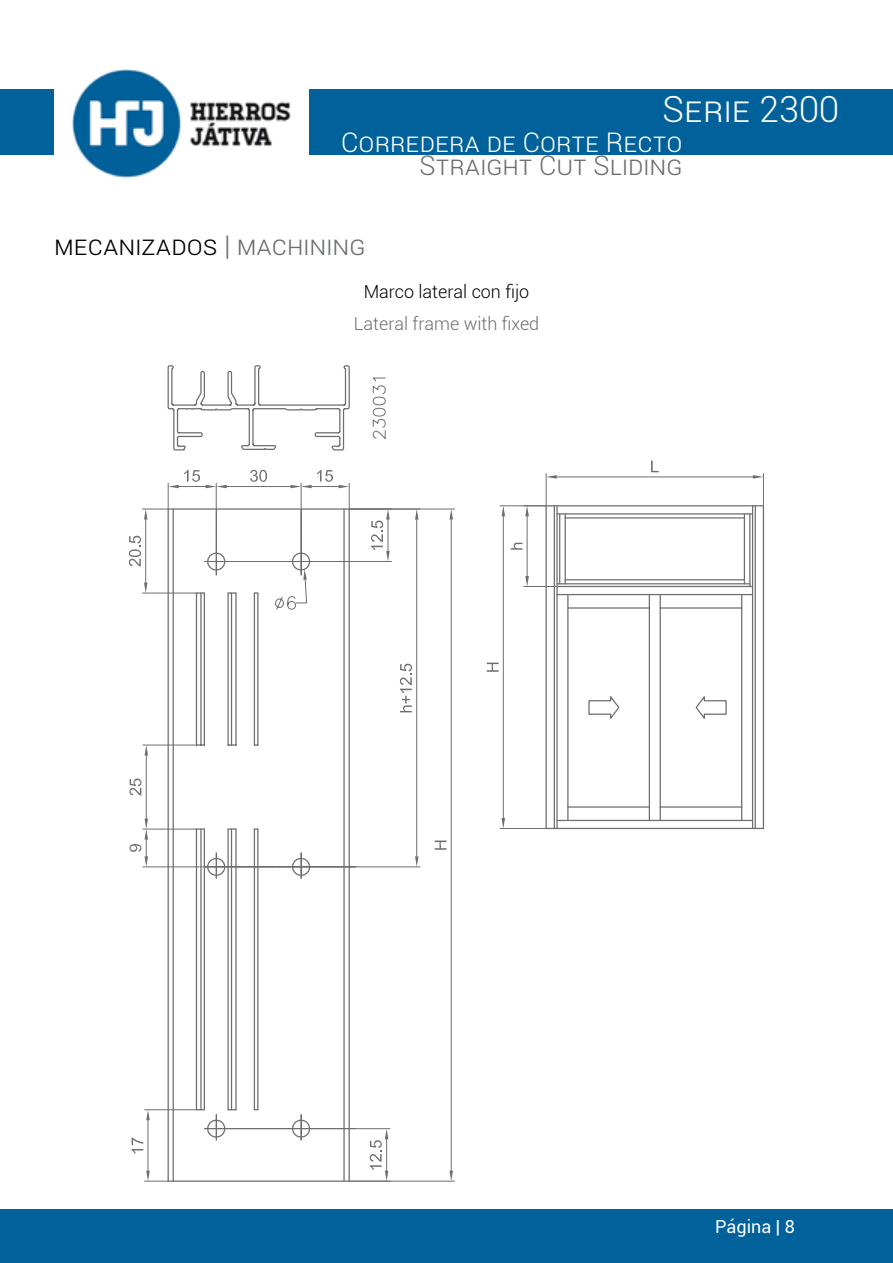
<style>
.page{position:relative;width:893px;height:1263px;background:#fff}
.page>*{position:absolute;margin:0;border:0;box-sizing:border-box;transform-origin:0 0}
.t1{font:300 36px "Roboto";color:#fff}
.t2{font:300 27px "Roboto";color:#000}
.t3{font:300 27px "Roboto";color:#fff}
.t4{font:300 27px "Roboto";color:#6d6e71}
.t5{font:300 18px "Roboto";color:#6d6e71}
.t6{font:300 18px "Roboto";color:#000}
.t7{font:18px "Roboto";color:#fff}
.s1{color:#6d6e71}
</style>
<div class="page">
<div style="left:0;top:89px;width:893px;height:66px;background:#00619b"></div>
<div style="left:0;top:1209px;width:893px;height:54px;background:#00619b"></div>
<img style="left:54px;top:69px;width:254px;height:109px">
<svg style="left:167px;top:365px;width:183px;height:86px"></svg>
<hr style="left:146px;top:755px;width:1px;height:63px;background:#6d6e71">
<svg style="left:129px;top:778px;width:13px;height:17px"></svg>
<hr style="left:145px;top:1109px;width:51px;height:1px;background:#6d6e71">
<hr style="left:148px;top:1120px;width:1px;height:51px;background:#6d6e71">
<svg style="left:146px;top:1110px;width:4px;height:10px"></svg>
<svg style="left:145px;top:1171px;width:22px;height:11px"></svg>
<svg style="left:131px;top:1138px;width:12px;height:15px"></svg>
<hr style="left:143px;top:866px;width:61px;height:1px;background:#6d6e71">
<hr style="left:143px;top:829px;width:53px;height:1px;background:#6d6e71">
<svg style="left:129px;top:818px;width:19px;height:49px"></svg>
<svg style="left:129px;top:470px;width:204px;height:285px"></svg>
<svg style="left:295px;top:473px;width:469px;height:32px"></svg>
<svg style="left:753px;top:475px;width:10px;height:4px"></svg>
<svg style="left:546px;top:475px;width:11px;height:4px"></svg>
<svg style="left:651px;top:460px;width:7px;height:12px"></svg>
<svg style="left:167px;top:505px;width:598px;height:677px"></svg>
<svg style="left:372px;top:377px;width:14px;height:62px"></svg>
<h1 class="t1" style="left:663px;top:84px;width:178px">Serie 2300</h1>
<p class="t3" style="left:341px;top:124px;width:339px">CORREDERA DE CORTE RECTO</p>
<p class="t4" style="left:419px;top:147px;width:60px">STRAIGH</p>
<p class="t4" style="left:519px;top:147px;width:116px">T CUT SLIDING</p>
<p class="t2" style="left:54px;top:227px;width:313px">Mecanizados <span class="s1">| Machining</span></p>
<p class="t6" style="left:364px;top:279px;width:167px">Marco lateral con fijo</p>
<p class="t5" style="left:354px;top:311px;width:187px">Lateral frame with fixed</p>
<p class="t7" style="left:715px;top:1214px;width:81px">Página | 8</p>
</div>
